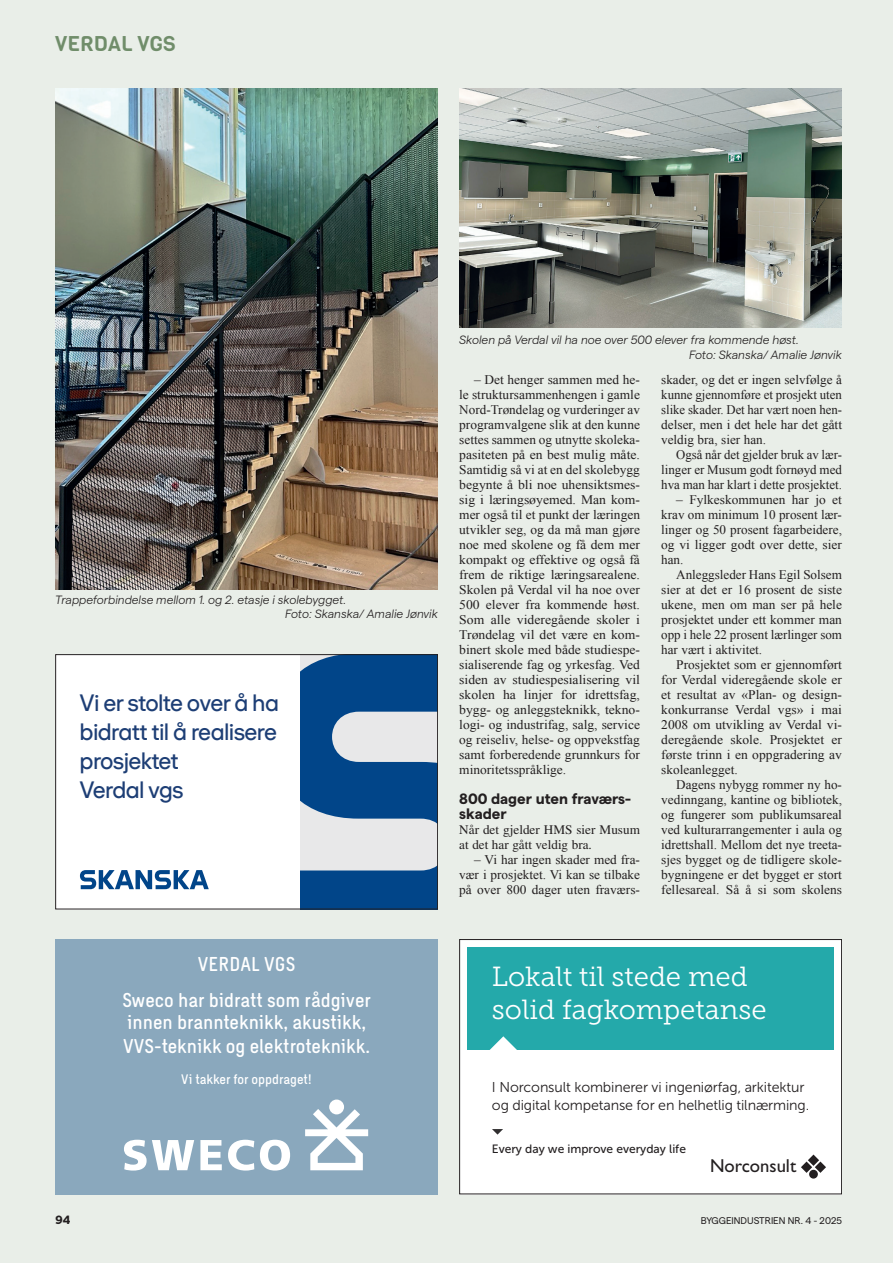
<style>
.page{position:relative;width:893px;height:1263px;background:#e9eee8}
.page>*{position:absolute;margin:0;border:0;box-sizing:border-box;transform-origin:0 0}
.t1{font:27.6px/33px "Museo Slab 300";color:#fff}
.t2{font:24px/28.8px "Shape Sans Display";color:#1d3e75}
.t3{font:21px "Viga";color:#708d6a}
.t4{font:500 19.5px/36px "Sweco Sans";color:#fff;text-align:center}
.t5{font:18.75px "Gill Sans";color:#231f20}
.t6{font:700 15px/15px "Matter";color:#231f20}
.t7{font:14.25px/18.8px "Museo Sans 300";letter-spacing:-.01em;color:#231f20}
.t8{font:500 13.5px "Sweco Sans";color:#fff}
.t9{font:13.2px/15px "Times New Roman";color:#231f20;text-align:justify}
.t10{font:13.2px/15px "Times LT Std";color:#231f20}
.t11{font:italic 300 12px/14.2px "Matter";color:#231f20}
.t12{font:12px "Museo Sans 500";color:#231f20}
.t13{font:700 12px "Matter";color:#231f20}
.t14{font:9.75px "Matter";color:#231f20}
</style>
<div class="page">
<div style="left:55px;top:939px;width:383px;height:255px;background:#8aa8bd"></div>
<svg style="left:305px;top:1109px;width:63px;height:61px"></svg>
<div style="left:329px;top:1099px;width:15px;height:15px;background:#fff;border-radius:50%"></div>
<svg style="left:260px;top:1140px;width:30px;height:30px"></svg>
<svg style="left:228px;top:1140px;width:26px;height:30px"></svg>
<svg style="left:200px;top:1140px;width:22px;height:30px"></svg>
<svg style="left:124px;top:1140px;width:70px;height:30px"></svg>
<div style="left:459px;top:939px;width:383px;height:255px;background:#fff"></div>
<div style="left:467px;top:947px;width:367px;height:102px;background:#24a9aa"></div>
<svg style="left:801px;top:1154px;width:25px;height:19px"></svg>
<div style="left:809px;top:1170px;width:9px;height:8px;background:#231f20;border-radius:50%"></div>
<svg style="left:492px;top:1129px;width:11px;height:5px"></svg>
<svg style="left:487px;top:1036px;width:33px;height:14px"></svg>
<div style="left:459px;top:939px;width:383px;height:255px;border:1px solid #231f20"></div>
<div style="left:55px;top:654px;width:383px;height:255px;background:#fff"></div>
<svg style="left:80px;top:870px;width:129px;height:19px"></svg>
<svg style="left:300px;top:656px;width:136px;height:251px;background:#5580ac"></svg>
<div style="left:55px;top:654px;width:383px;height:255px;border:1px solid #231f20"></div>
<img style="left:55px;top:88px;width:383px;height:501px">
<img style="left:459px;top:88px;width:383px;height:239px">
<h3 class="t3" style="left:55px;top:30px;width:122px">VERDAL VGS</h3>
<p class="t11" style="left:285px;top:591px;width:154px;text-indent:-230px">Trappeforbindelse mellom 1. og 2. etasje i skolebygget.<br>Foto: Skanska/ Amalie Jønvik</p>
<h2 class="t2" style="left:80px;top:688px;width:200px">Vi er stolte over å ha bidratt til å realisere prosjektet<br>Verdal vgs</h2>
<p class="t11" style="left:689px;top:332px;width:154px;text-indent:-230px">Skolen på Verdal vil ha noe over 500 elever fra kommende høst.<br>Foto: Skanska/ Amalie Jønvik</p>
<p class="t9" style="left:459px;top:372px;width:182px;text-indent:15px">– Det henger sammen med he&shy;le struktursammenhengen i gamle Nord-Trøndelag og vurderinger av programvalgene slik at den kunne settes sammen og utnytte skoleka&shy;pasiteten på en best mulig måte.<br>Samtidig så vi at en del skolebygg begynte å bli noe uhensiktsmes&shy;sig i læringsøyemed. Man kom&shy;mer også til et punkt der læringen utvikler seg, og da må man gjøre noe med skolene og få dem mer kompakt og effektive og også få frem de riktige læringsarealene.<br>Skolen på Verdal vil ha noe over 500 elever fra kommende høst.<br>Som alle videregående skoler i Trøndelag vil det være en kom&shy;binert skole med både studiespe&shy;sialiserende fag og yrkesfag. Ved siden av studiespesialisering vil skolen ha linjer for idrettsfag, bygg- og anleggsteknikk, tekno&shy;logi- og industrifag, salg, service og reiseliv, helse- og oppvekstfag samt forberedende grunnkurs for minoritetsspråklige.</p>
<p class="t6" style="left:459px;top:790px;width:173px">800 dager uten fraværs&shy;skader</p>
<p class="t10" style="left:459px;top:822px;width:182px">Når det gjelder HMS sier Musum at det har gått veldig bra.</p>
<p class="t9" style="left:459px;top:852px;width:182px;text-indent:15px">– Vi har ingen skader med fra&shy;vær i prosjektet. Vi kan se tilbake på over 800 dager uten fraværs-</p>
<p class="t9" style="left:661px;top:372px;width:182px">skader, og det er ingen selvfølge å kunne gjennomføre et prosjekt uten slike skader. Det har vært noen hen&shy;delser, men i det hele har det gått veldig bra, sier han.</p>
<p class="t9" style="left:661px;top:447px;width:182px;text-indent:15px">Også når det gjelder bruk av lær&shy;linger er Musum godt fornøyd med hva man har klart i dette prosjektet.</p>
<p class="t9" style="left:661px;top:492px;width:182px;text-indent:15px">– Fylkeskommunen har jo et krav om minimum 10 prosent lær&shy;linger og 50 prosent fagarbeidere, og vi ligger godt over dette, sier han.</p>
<p class="t9" style="left:661px;top:567px;width:182px;text-indent:15px">Anleggsleder Hans Egil Solsem sier at det er 16 prosent de siste ukene, men om man ser på hele prosjektet under ett kommer man opp i hele 22 prosent lærlinger som har vært i aktivitet.</p>
<p class="t9" style="left:661px;top:657px;width:182px;text-indent:15px">Prosjektet som er gjennomført for Verdal videregående skole er et resultat av «Plan- og design&shy;konkurranse Verdal vgs» i mai 2008 om utvikling av Verdal vi&shy;deregående skole. Prosjektet er første trinn i en oppgradering av skoleanlegget.</p>
<p class="t9" style="left:661px;top:777px;width:182px;text-indent:15px">Dagens nybygg rommer ny ho&shy;vedinngang, kantine og bibliotek, og fungerer som publikumsareal ved kulturarrangementer i aula og idrettshall. Mellom det nye treeta&shy;sjes bygget og de tidligere skole&shy;bygningene er det bygget er stort fellesareal. Så å si som skolens</p>
<h3 class="t4" style="left:122px;top:946px;width:250px">VERDAL VGS<br>Sweco har bidratt som rådgiver</h3>
<h3 class="t4" style="left:123px;top:1010px;width:248px;line-height:24px;text-align:left">innen brannteknikk, akustikk,<br>VVS-teknikk og elektroteknikk.</h3>
<p class="t8" style="left:181px;top:1071px;width:132px">Vi takker for oppdraget!</p>
<h1 class="t1" style="left:492px;top:960px;width:276px">Lokalt til stede med solid fagkompetanse</h1>
<p class="t7" style="left:492px;top:1077px;width:319px">I Norconsult kombinerer vi ingeniørfag, arkitektur og digital kompetanse for en helhetlig tilnærming.</p>
<p class="t12" style="left:492px;top:1142px;width:196px">Every day we improve everyday life</p>
<h3 class="t5" style="left:710px;top:1155px;width:88px">Norconsult</h3>
<p class="t13" style="left:55px;top:1211px;width:17px">94</p>
<p class="t14" style="left:701px;top:1213px;width:143px">BYGGEINDUSTRIEN NR. 4 - 2025</p>
</div>
